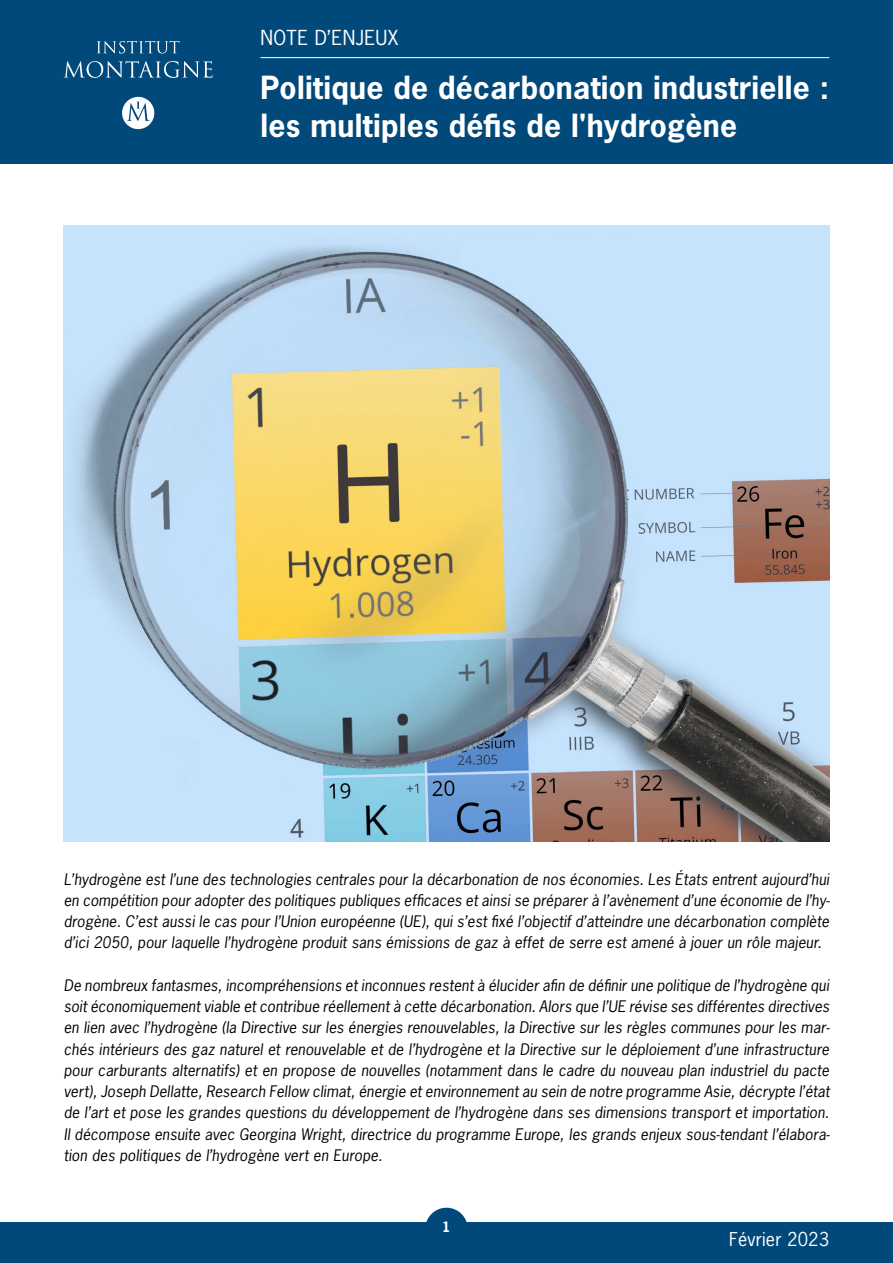
<style>
.page{position:relative;width:893px;height:1263px;background:#fff}
.page>*{position:absolute;margin:0;border:0;box-sizing:border-box;transform-origin:0 0}
.t1{font:700 30px/37.5px "News Gothic Std";letter-spacing:.01em;color:#fff}
.t2{font:19.5px "News Gothic Std";letter-spacing:.02em;color:#fff}
.t3{font:18px "News Gothic Std";letter-spacing:.01em;color:#fff}
._01_texte_courant_es{font:italic 15px/21.3px "News Gothic Std";letter-spacing:.01em;color:#000;text-align:justify}
.t4{font:700 13.5px "News Gothic Std";color:#fff}
</style>
<div class="page">
<div style="left:0;top:0;width:893px;height:164px;background:#00497a"></div>
<svg style="left:122px;top:97px;width:32px;height:32px"></svg>
<svg style="left:97px;top:41px;width:83px;height:13px"></svg>
<svg style="left:64px;top:61px;width:149px;height:17px"></svg>
<div style="left:0;top:1222px;width:893px;height:41px;background:#00497a"></div>
<div style="left:425px;top:1208px;width:43px;height:42px;background:#00497a;border-radius:50%"></div>
<img style="left:64px;top:225px;width:765px;height:617px">
<hr style="left:260px;top:57px;width:569px;height:1px;background:#fff">
<p class="t2" style="left:260px;top:25px;width:140px">NOTE D’ENJEUX</p>
<p class="t1" style="left:260px;top:68px;width:570px">Politique de décarbonation industrielle : les multiples défis de l'hydrogène</p>
<p class="_01_texte_courant_es" style="left:64px;top:868px;width:767px">L’hydrogène est l’une des technologies centrales pour la décarbonation de nos économies. Les États entrent aujourd’hui en compétition pour adopter des politiques publiques efficaces et ainsi se préparer à l’avènement d’une économie de l’hy&shy;drogène. C’est aussi le cas pour l’Union européenne (UE), qui s’est fixé l’objectif d’atteindre une décarbonation complète d’ici 2050, pour laquelle l’hydrogène produit sans émissions de gaz à effet de serre est amené à jouer un rôle majeur.</p>
<p class="_01_texte_courant_es" style="left:64px;top:975px;width:767px">De nombreux fantasmes, incompréhensions et inconnues restent à élucider afin de définir une politique de l’hydrogène qui soit économiquement viable et contribue réellement à cette décarbonation. Alors que l’UE révise ses différentes directives en lien avec l’hydrogène (la Directive sur les énergies renouvelables, la Directive sur les règles communes pour les mar&shy;chés intérieurs des gaz naturel et renouvelable et de l’hydrogène et la Directive sur le déploiement d’une infrastructure pour carburants alternatifs) et en propose de nouvelles (notamment dans le cadre du nouveau plan industriel du pacte vert), Joseph Dellatte, Research Fellow climat, énergie et environnement au sein de notre programme Asie, décrypte l’état de l’art et pose les grandes questions du développement de l’hydrogène dans ses dimensions transport et importation.<br>Il décompose ensuite avec Georgina Wright, directrice du programme Europe, les grands enjeux sous-tendant l’élabora&shy;tion des politiques de l’hydrogène vert en Europe.</p>
<p class="t4" style="left:442px;top:1218px;width:10px">1</p>
<p class="t3" style="left:729px;top:1227px;width:102px">Février 2023</p>
</div>
